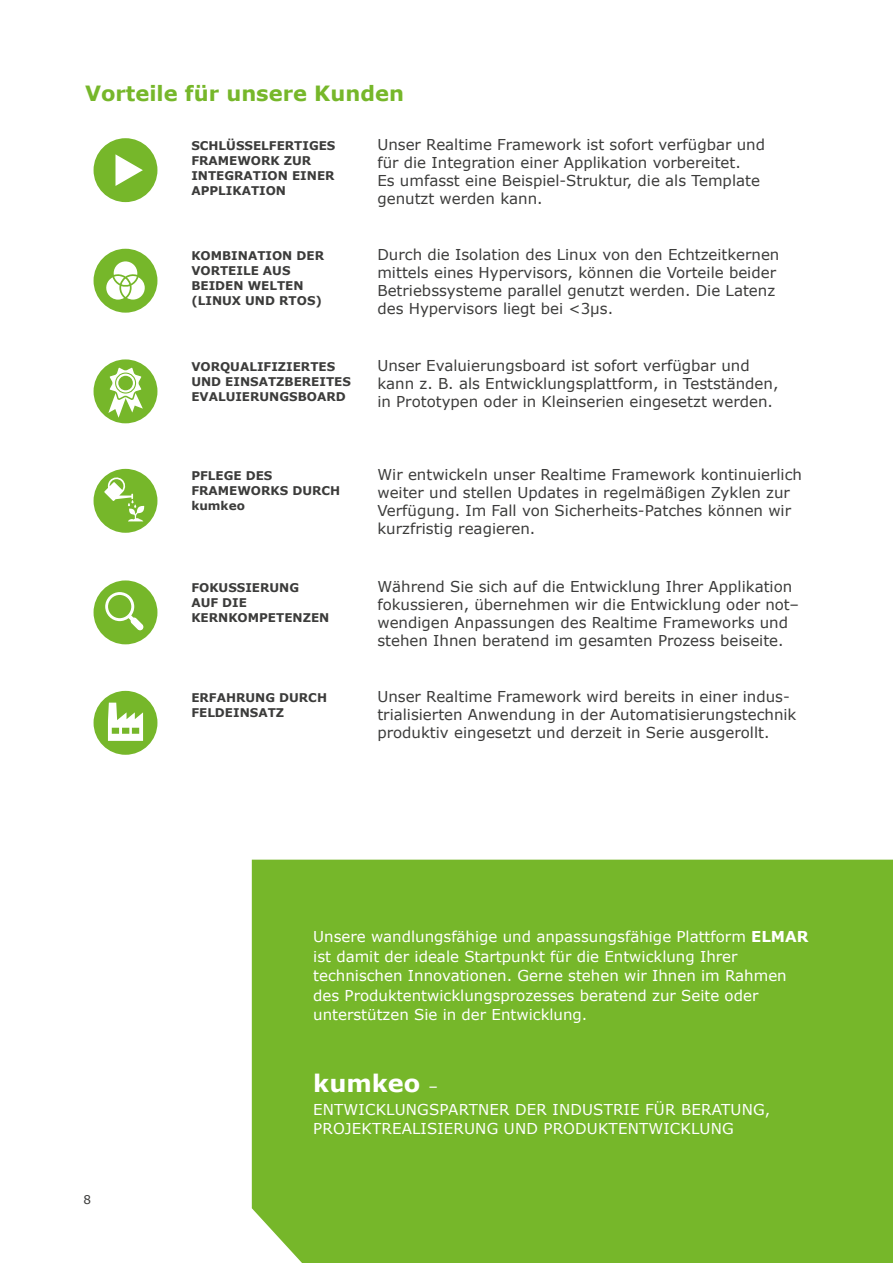
<style>
.page{position:relative;width:893px;height:1263px;background:#fff}
.page>*{position:absolute;margin:0;border:0;box-sizing:border-box;transform-origin:0 0}
.t1{font:700 24px "Verdana";color:#fff}
.t2{font:700 21px "Verdana";color:#76b72a}
.t3{font:15px/18px "Verdana";color:#3c3c3b}
.t4{font:15px/19.5px "Verdana";color:#fff}
.t5{font:700 12px/15px "Verdana";color:#3c3c3b}
.t6{font:12px "Verdana";color:#3c3c3b}
.s1{font-weight:700}
.s2{font-weight:400;font-size:15px}
</style>
<div class="page">
<div style="left:252px;top:860px;width:641px;height:403px;background:#76b72a"></div>
<div style="left:94px;top:138px;width:63px;height:64px;background:#76b72a;border-radius:50%"></div>
<svg style="left:115px;top:154px;width:28px;height:32px"></svg>
<div style="left:94px;top:249px;width:63px;height:64px;background:#76b72a;border-radius:50%"></div>
<svg style="left:106px;top:261px;width:39px;height:39px"></svg>
<div style="left:94px;top:359px;width:63px;height:64px;background:#76b72a;border-radius:50%"></div>
<svg style="left:107px;top:365px;width:37px;height:53px"></svg>
<div style="left:115px;top:373px;width:21px;height:20px;border:1px solid #76b72a;border-radius:50%"></div>
<div style="left:118px;top:376px;width:15px;height:14px;background:#76b72a;border-radius:50%"></div>
<div style="left:94px;top:469px;width:63px;height:64px;background:#76b72a;border-radius:50%"></div>
<svg style="left:104px;top:476px;width:41px;height:45px"></svg>
<div style="left:94px;top:580px;width:63px;height:64px;background:#76b72a;border-radius:50%"></div>
<svg style="left:105px;top:592px;width:39px;height:38px"></svg>
<div style="left:94px;top:691px;width:63px;height:64px;background:#76b72a;border-radius:50%"></div>
<svg style="left:108px;top:703px;width:35px;height:38px"></svg>
<h2 class="t2" style="left:85px;top:85px;width:320px">Vorteile für unsere Kunden</h2>
<p class="t3" style="left:377px;top:136px;width:389px">Unser Realtime Framework ist sofort verfügbar und für die Integration einer Applikation vorbereitet.<br>Es umfasst eine Beispiel-Struktur, die als Template genutzt werden kann.</p>
<p class="t5" style="left:191px;top:139px;width:146px">SCHLÜSSELFERTIGES<br>FRAMEWORK ZUR<br>INTEGRATION EINER<br>APPLIKATION</p>
<p class="t5" style="left:191px;top:249px;width:134px">KOMBINATION DER<br>VORTEILE AUS<br>BEIDEN WELTEN (LINUX UND RTOS)</p>
<p class="t3" style="left:377px;top:246px;width:404px">Durch die Isolation des Linux von den Echtzeitkernen mittels eines Hypervisors, können die Vorteile beider Betriebssysteme parallel genutzt werden. Die Latenz des Hypervisors liegt bei &lt;3µs.</p>
<p class="t5" style="left:191px;top:360px;width:161px">VORQUALIFIZIERTES<br>UND EINSATZBEREITES<br>EVALUIERUNGSBOARD</p>
<p class="t3" style="left:377px;top:358px;width:403px">Unser Evaluierungsboard ist sofort verfügbar und kann z. B. als Entwicklungsplattform, in Testständen, in Prototypen oder in Kleinserien eingesetzt werden.</p>
<p class="t5" style="left:191px;top:469px;width:150px">PFLEGE DES<br>FRAMEWORKS DURCH kumkeo</p>
<p class="t3" style="left:377px;top:467px;width:426px">Wir entwickeln unser Realtime Framework kontinuierlich weiter und stellen Updates in regelmäßigen Zyklen zur Verfügung. Im Fall von Sicherheits-Patches können wir kurzfristig reagieren.</p>
<p class="t5" style="left:191px;top:581px;width:140px">FOKUSSIERUNG<br>AUF DIE<br>KERNKOMPETENZEN</p>
<p class="t3" style="left:377px;top:579px;width:423px">Während Sie sich auf die Entwicklung Ihrer Applikation fokussieren, übernehmen wir die Entwicklung oder not– wendigen Anpassungen des Realtime Frameworks und stehen Ihnen beratend im gesamten Prozess beiseite.</p>
<p class="t5" style="left:191px;top:691px;width:137px">ERFAHRUNG DURCH<br>FELDEINSATZ</p>
<p class="t3" style="left:377px;top:689px;width:421px">Unser Realtime Framework wird bereits in einer indus&shy;trialisierten Anwendung in der Automatisierungstechnik produktiv eingesetzt und derzeit in Serie ausgerollt.</p>
<p class="t4" style="left:313px;top:928px;width:497px">Unsere wandlungsfähige und anpassungsfähige Plattform <span class="s1">ELMAR </span>ist damit der ideale Startpunkt für die Entwicklung Ihrer technischen Innovationen. Gerne stehen wir Ihnen im Rahmen des Produktentwicklungsprozesses beratend zur Seite oder unterstützen Sie in der Entwicklung.</p>
<p class="t6" style="left:83px;top:1191px;width:9px">8</p>
<h1 class="t1" style="left:313px;top:1074px;width:126px">kumkeo <span class="s2">–</span></h1>
<p class="t4" style="left:313px;top:1101px;width:459px">ENTWICKLUNGSPARTNER DER INDUSTRIE FÜR BERATUNG,<br>PROJEKTREALISIERUNG UND PRODUKTENTWICKLUNG</p>
</div>
